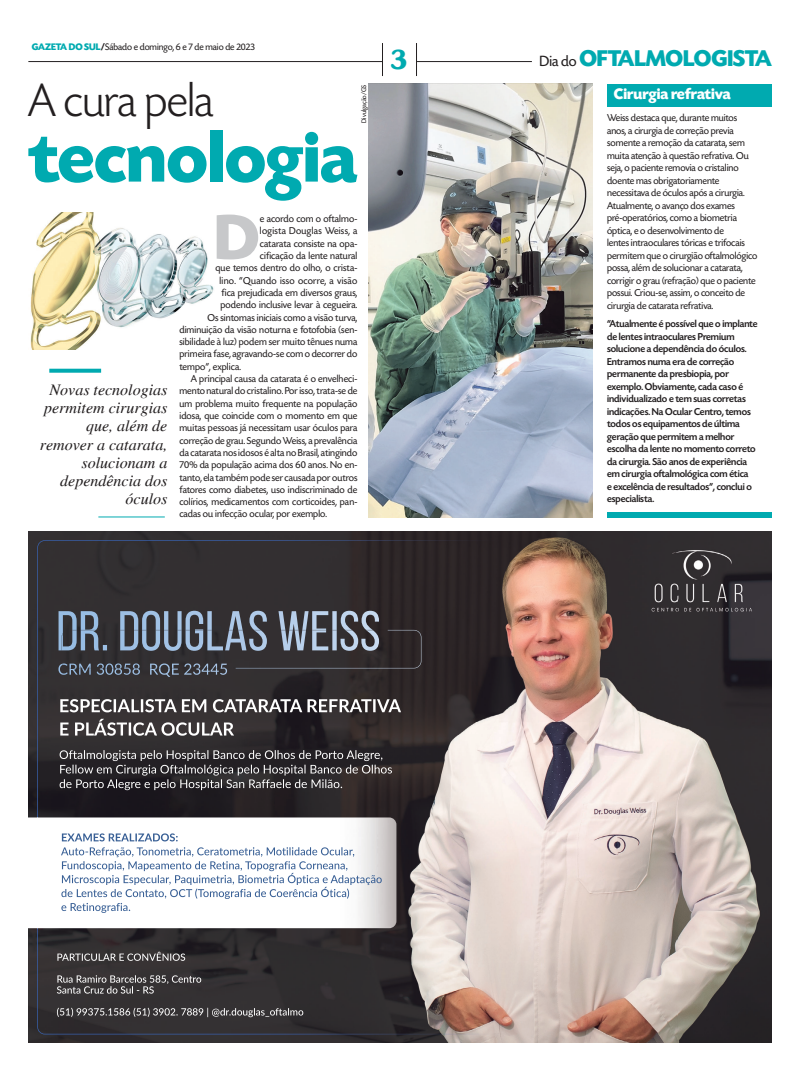
<style>
.page{position:relative;width:800px;height:1078px;background:#fff}
.page>*{position:absolute;margin:0;border:0;box-sizing:border-box;transform-origin:0 0}
.t1{font:700 74.1px "Today SHOP";color:#00aab0}
.t2{font:700 66.9px "Today SHOP";color:#c7c8ca}
.t3{font:300 48.3px "Today SHOP";color:#231f20}
.t4{font:700 28.8px "Henriette";color:#00aab0}
.t5{font:700 24px "Today SHOP";color:#00aab0}
.t6{font:italic 16px/18px "Tribune";color:#231f20;text-align:right}
.t7{font:700 16px "Today SHOP";color:#fff}
.t8{font:10.5px/12.5px "Today SHOP";letter-spacing:.005em;color:#231f20}
.t9{font:500 10.5px/12.5px "Today SHOP";color:#231f20}
.t10{font:10.5px "Today SHOP";letter-spacing:.025em;color:#231f20}
.t11{font:10px "Today SHOP";color:#231f20}
.t12{font:7px "Today SHOP";color:#231f20}
.s1{font-weight:700;color:#00aab0}
.s2{font-weight:700}
.s3{font-weight:400;font-size:15.6px;color:#231f20}
</style>
<div class="page">
<svg style="left:49px;top:368px;width:52px;height:4px"></svg>
<hr style="left:98px;top:516px;width:67px;height:1px;background:#00aab0">
<hr style="left:417px;top:61px;width:114px;height:1px;background:#231f20">
<hr style="left:28px;top:61px;width:355px;height:1px;background:#231f20">
<div style="left:607px;top:84px;width:164px;height:23px;background:#00aab0"></div>
<div style="left:607px;top:512px;width:164px;height:5px;background:#00aab0"></div>
<hr style="left:382px;top:43px;width:1px;height:33px;background:#231f20">
<hr style="left:416px;top:43px;width:1px;height:33px;background:#231f20">
<img style="left:30px;top:213px;width:184px;height:137px">
<img style="left:369px;top:84px;width:223px;height:433px">
<img style="left:28px;top:531px;width:743px;height:511px">
<img style="left:37px;top:540px;width:640px;height:494px">
<img style="left:60px;top:750px;width:35px;height:8px">
<img style="left:58px;top:610px;width:321px;height:40px">
<img style="left:58px;top:663px;width:55px;height:11px">
<img style="left:61px;top:629px;width:360px;height:39px">
<img style="left:61px;top:629px;width:313px;height:21px">
<img style="left:61px;top:663px;width:52px;height:5px">
<img style="left:60px;top:699px;width:94px;height:13px">
<img style="left:28px;top:817px;width:368px;height:110px">
<img style="left:37px;top:817px;width:2px;height:110px">
<img style="left:62px;top:833px;width:59px;height:8px">
<img style="left:57px;top:953px;width:58px;height:7px">
<p class="t11" style="left:32px;top:43px;width:225px"><span class="s1">GAZETA DO SUL</span><span class="s2">/</span>Sábado e domingo, 6 e 7 de maio de 2023</p>
<p class="t3" style="left:28px;top:81px;width:187px">A cura pela</p>
<p class="t1" style="left:28px;top:131px;width:330px">tecnologia</p>
<p class="t12" style="left:361px;top:123px;width:40px;rotate:-90deg">Divulgação/GS</p>
<p class="t6" style="left:40px;top:381px;width:129px">Novas tecnologias permitem cirurgias que, além de remover a catarata, solucionam a dependência dos óculos</p>
<p class="t2" style="left:214px;top:214px;width:46px">D</p>
<p class="t8" style="left:260px;top:213px;width:99px">e acordo com o oftalmo-</p>
<p class="t10" style="left:260px;top:227px;width:99px">logista Douglas Weiss, a</p>
<p class="t8" style="left:260px;top:238px;width:99px">catarata consiste na opa-</p>
<p class="t8" style="left:260px;top:250px;width:99px">cificação da lente natural</p>
<p class="t8" style="left:215px;top:262px;width:143px">que temos dentro do olho, o crista-</p>
<p class="t10" style="left:219px;top:276px;width:139px">lino. “Quando isso ocorre, a visão</p>
<p class="t8" style="left:221px;top:287px;width:137px">fica prejudicada em diversos graus,</p>
<p class="t8" style="left:220px;top:299px;width:138px">podendo inclusive levar à cegueira.</p>
<p class="t8" style="left:207px;top:312px;width:151px">Os sintomas iniciais como a visão turva,</p>
<p class="t8" style="left:179px;top:324px;width:179px">diminuição da visão noturna e fotofobia (sen-</p>
<p class="t8" style="left:179px;top:336px;width:179px">sibilidade à luz) podem ser muito tênues numa</p>
<p class="t8" style="left:179px;top:348px;width:179px">primeira fase, agravando-se com o decorrer do</p>
<p class="t8" style="left:179px;top:361px;width:63px">tempo”, explica.</p>
<p class="t8" style="left:191px;top:373px;width:168px">A principal causa da catarata é o envelheci-</p>
<p class="t8" style="left:179px;top:385px;width:179px">mento natural do cristalino. Por isso, trata-se de</p>
<p class="t8" style="left:179px;top:398px;width:179px">um problema muito frequente na população</p>
<p class="t8" style="left:179px;top:410px;width:179px">idosa, que coincide com o momento em que</p>
<p class="t8" style="left:179px;top:422px;width:179px">muitas pessoas já necessitam usar óculos para</p>
<p class="t8" style="left:179px;top:435px;width:179px">correção de grau. Segundo Weiss, a prevalência</p>
<p class="t8" style="left:179px;top:447px;width:179px">da catarata nos idosos é alta no Brasil, atingindo</p>
<p class="t8" style="left:179px;top:459px;width:179px">70% da população acima dos 60 anos. No en-</p>
<p class="t8" style="left:179px;top:471px;width:179px">tanto, ela também pode ser causada por outros</p>
<p class="t8" style="left:179px;top:484px;width:179px">fatores como diabetes, uso indiscriminado de</p>
<p class="t8" style="left:179px;top:496px;width:179px">colírios, medicamentos com corticoides, pan-</p>
<p class="t8" style="left:179px;top:508px;width:149px">cadas ou infecção ocular, por exemplo.</p>
<p class="t4" style="left:390px;top:48px;width:18px">3</p>
<p class="t5" style="left:539px;top:50px;width:233px"><span class="s3">Dia do</span> OFTALMOLOGISTA</p>
<p class="t7" style="left:613px;top:89px;width:118px">Cirurgia refrativa</p>
<p class="t8" style="left:607px;top:112px;width:152px">Weiss destaca que, durante muitos anos, a cirurgia de correção previa somente a remoção da catarata, sem muita atenção à questão refrativa. Ou seja, o paciente removia o cristalino doente mas obrigatoriamente necessitava de óculos após a cirurgia.<br>Atualmente, o avanço dos exames pré-operatórios, como a biometria óptica, e o desenvolvimento de<br>lentes intraoculares tóricas e trifocais permitem que o cirurgião oftalmológico possa, além de solucionar a catarata, corrigir o grau (refração) que o paciente possui. Criou-se, assim, o conceito de cirurgia de catarata refrativa.</p>
<p class="t9" style="left:607px;top:318px;width:152px">“Atualmente é possível que o implante de lentes intraoculares Premium solucione a dependência do óculos.<br>Entramos numa era de correção permanente da presbiopia, por exemplo. Obviamente, cada caso é individualizado e tem suas corretas indicações. Na Ocular Centro, temos todos os equipamentos de última geração que permitem a melhor escolha da lente no momento correto da cirurgia. São anos de experiência em cirurgia oftalmológica com ética<br>e excelência de resultados”, conclui o especialista.</p>
</div>
